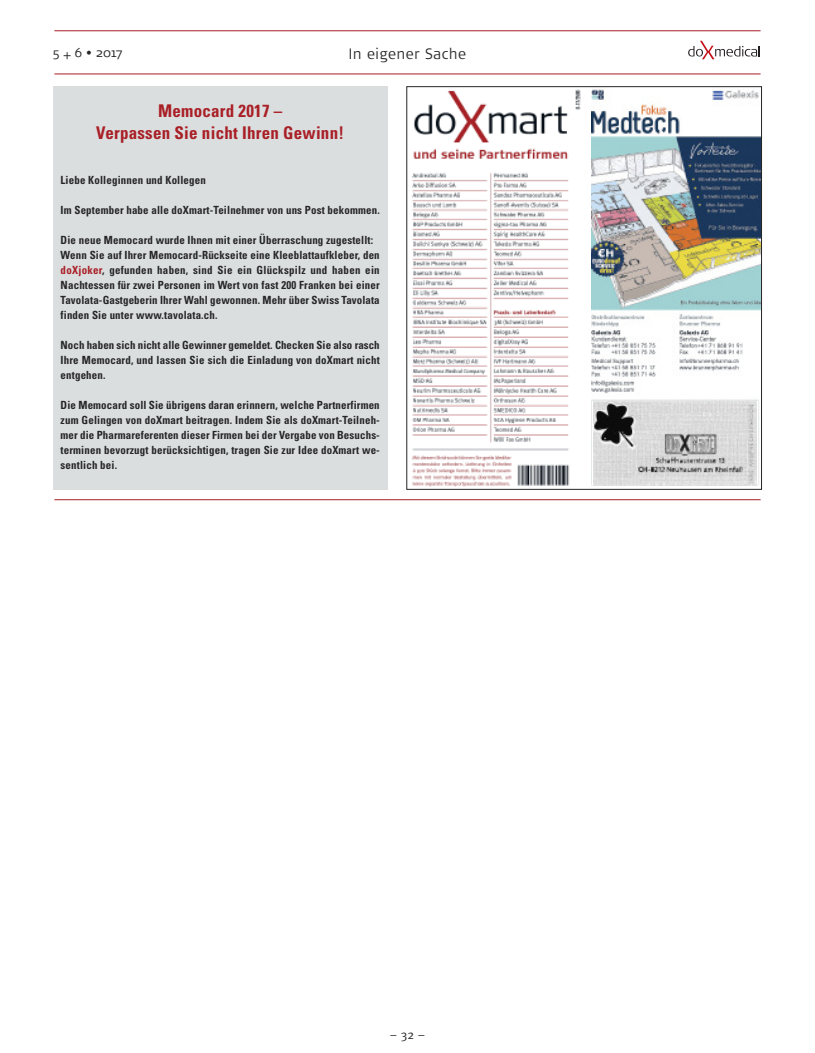
<style>
.page{position:relative;width:815px;height:1053px;background:#fff}
.page>*{position:absolute;margin:0;border:0;box-sizing:border-box;transform-origin:0 0}
.t1{font:700 condensed 17.5px/22.5px "Univers";letter-spacing:.015em;color:#a91f26;text-align:center}
.t2{font:300 15px "Signa Normal";letter-spacing:.05em;color:#272627;scale:.93 1}
.t3{font:300 12.5px "Signa Normal";color:#272627}
.t4{font:12.5px "Meta";color:#272627}
.t5{font:700 condensed 11.25px/15px "Univers";letter-spacing:.015em;color:#272627;text-align:justify}
.s1{color:#a91f26}
</style>
<div class="page">
<hr style="left:54px;top:30px;width:707px;height:1px;background:#a91f26">
<hr style="left:54px;top:74px;width:707px;height:1px;background:#a91f26">
<svg style="left:688px;top:41px;width:72px;height:18px"></svg>
<hr style="left:54px;top:499px;width:707px;height:1px;background:#a91f26">
<div style="left:53px;top:86px;width:334px;height:403px;background:#dadedf"></div>
<img style="left:412px;top:89px;width:169px;height:397px">
<img style="left:592px;top:89px;width:168px;height:397px">
<img style="left:594px;top:401px;width:162px;height:84px">
<div style="left:406px;top:86px;width:356px;height:403px;border:1px solid #272627"></div>
<p class="t3" style="left:53px;top:48px;width:71px">5+6•2017</p>
<h2 class="t2" style="left:349px;top:49px;width:128px">In eigener Sache</h2>
<h1 class="t1" style="left:96px;top:101px;width:249px">Memocard 2017 –<br>Verpassen Sie nicht Ihren Gewinn!</h1>
<p class="t5" style="left:61px;top:174px;width:147px">Liebe Kolleginnen und Kollegen</p>
<p class="t5" style="left:61px;top:204px;width:321px">Im September habe alle doXmart-Teilnehmer von uns Post bekommen.</p>
<p class="t5" style="left:61px;top:234px;width:321px;text-align:left">Die neue Memocard wurde Ihnen mit einer Überraschung zugestellt:<br>Wenn Sie auf Ihrer Memocard-Rückseite eine Kleeblattaufkleber, den <span class="s1">doXjoker</span>, gefunden haben, sind Sie ein Glückspilz und haben ein Nachtessen für zwei Personen im Wert von fast 200 Franken bei einer Tavolata-Gastgeberin Ihrer Wahl gewonnen. Mehr über Swiss Tavolata finden Sie unter www.tavolata.ch.</p>
<p class="t5" style="left:61px;top:339px;width:321px">Noch haben sich nicht alle Gewinner gemeldet. Checken Sie also rasch Ihre Memocard, und lassen Sie sich die Einladung von doXmart nicht entgehen.</p>
<p class="t5" style="left:61px;top:399px;width:321px">Die Memocard soll Sie übrigens daran erinnern, welche Partnerfirmen zum Gelingen von doXmart beitragen. Indem Sie als doXmart-Teilneh&shy;mer die Pharmareferenten dieser Firmen bei der Vergabe von Besuchs&shy;terminen bevorzugt berücksichtigen, tragen Sie zur Idee doXmart we&shy;sentlich bei.</p>
<p class="t4" style="left:391px;top:1027px;width:35px">–32–</p>
</div>
